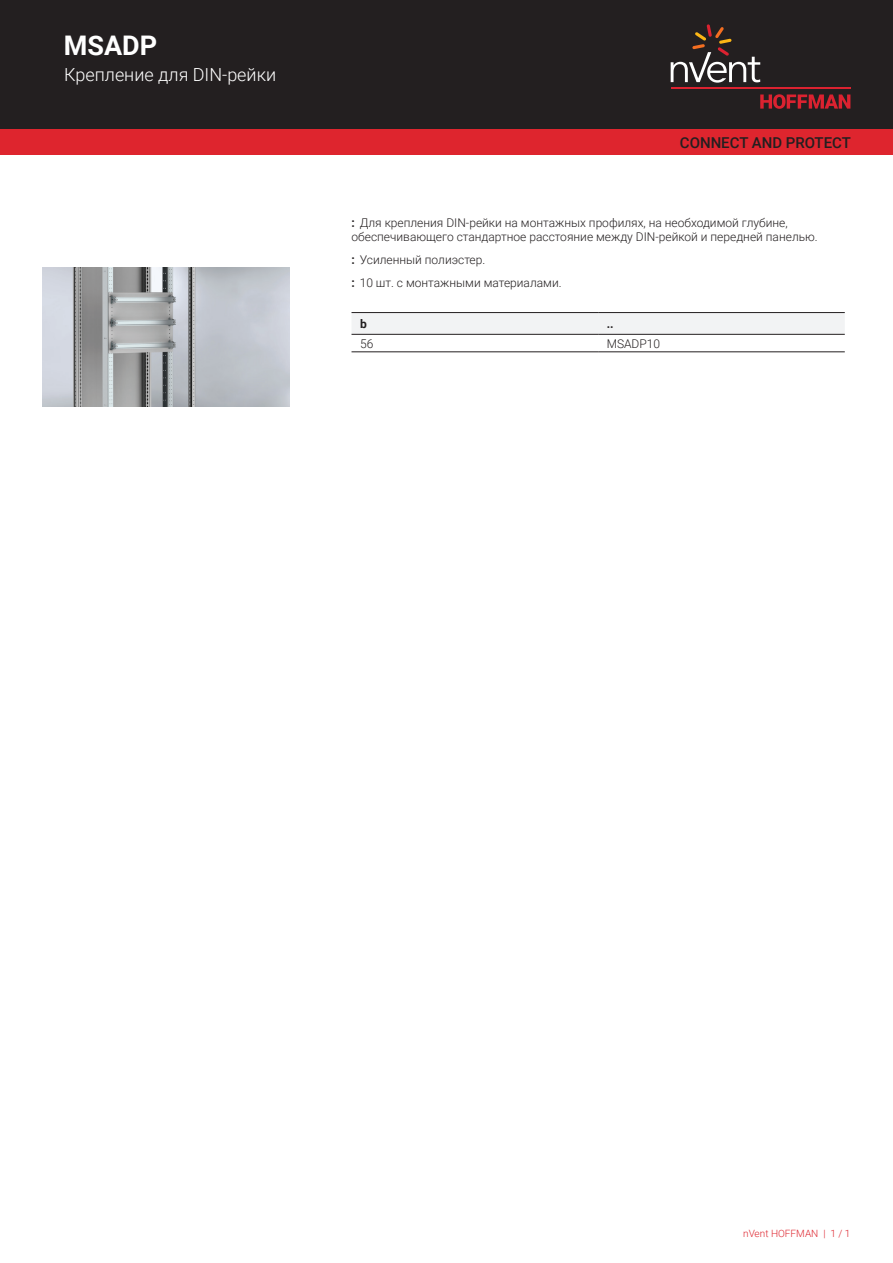
<style>
.page{position:relative;width:893px;height:1263px;background:#fff}
.page>*{position:absolute;margin:0;border:0;box-sizing:border-box;transform-origin:0 0}
.t1{font:700 27px "Roboto";color:#fff}
.t2{font:300 18px "Roboto";color:#fff}
.t3{font:500 15px "Roboto";color:#231f20}
.t4{font:300 12px/14.4px "Roboto";color:#231f20}
.t5{font:700 12px "Roboto";color:#231f20}
.t6{font:300 10.05px "Roboto";color:#de252e}
.s1{font-weight:700}
</style>
<div class="page">
<div style="left:0;top:0;width:893px;height:129px;background:#231f20"></div>
<svg style="left:760px;top:94px;width:90px;height:15px"></svg>
<hr style="left:671px;top:88px;width:179px;height:1px;background:#db2230">
<svg style="left:671px;top:24px;width:89px;height:59px"></svg>
<div style="left:0;top:129px;width:893px;height:26px;background:#de252e"></div>
<svg style="left:351px;top:313px;width:494px;height:21px"></svg>
<hr style="left:351px;top:312px;width:247px;height:1px;background:#231f20">
<hr style="left:598px;top:312px;width:247px;height:1px;background:#231f20">
<hr style="left:351px;top:352px;width:247px;height:1px;background:#231f20">
<hr style="left:598px;top:352px;width:247px;height:1px;background:#231f20">
<hr style="left:351px;top:334px;width:247px;height:1px;background:#231f20">
<hr style="left:598px;top:334px;width:247px;height:1px;background:#231f20">
<img style="left:43px;top:267px;width:246px;height:139px">
<h1 class="t1" style="left:64px;top:27px;width:95px">MSADP</h1>
<h2 class="t2" style="left:64px;top:62px;width:213px">Крепление для DIN-рейки</h2>
<p class="t3" style="left:680px;top:132px;width:173px">CONNECT AND PROTECT</p>
<p class="t4" style="left:351px;top:215px;width:468px"><span class="s1">:</span> Для крепления DIN-рейки на монтажных профилях, на необходимой глубине, обеспечивающего стандартное расстояние между DIN-рейкой и передней панелью.</p>
<p class="t4" style="left:351px;top:248px;width:212px;line-height:23px"><span class="s1">:</span> Усиленный полиэстер.<br><span class="s1">:</span> 10 шт. с монтажными материалами.</p>
<p class="t5" style="left:360px;top:315px;width:8px">b</p>
<p class="t5" style="left:607px;top:315px;width:8px">..</p>
<p class="t4" style="left:360px;top:336px;width:15px">56</p>
<p class="t4" style="left:607px;top:336px;width:55px">MSADP10</p>
<p class="t6" style="left:743px;top:1226px;width:109px">nVent HOFFMAN | 1 / 1</p>
</div>
